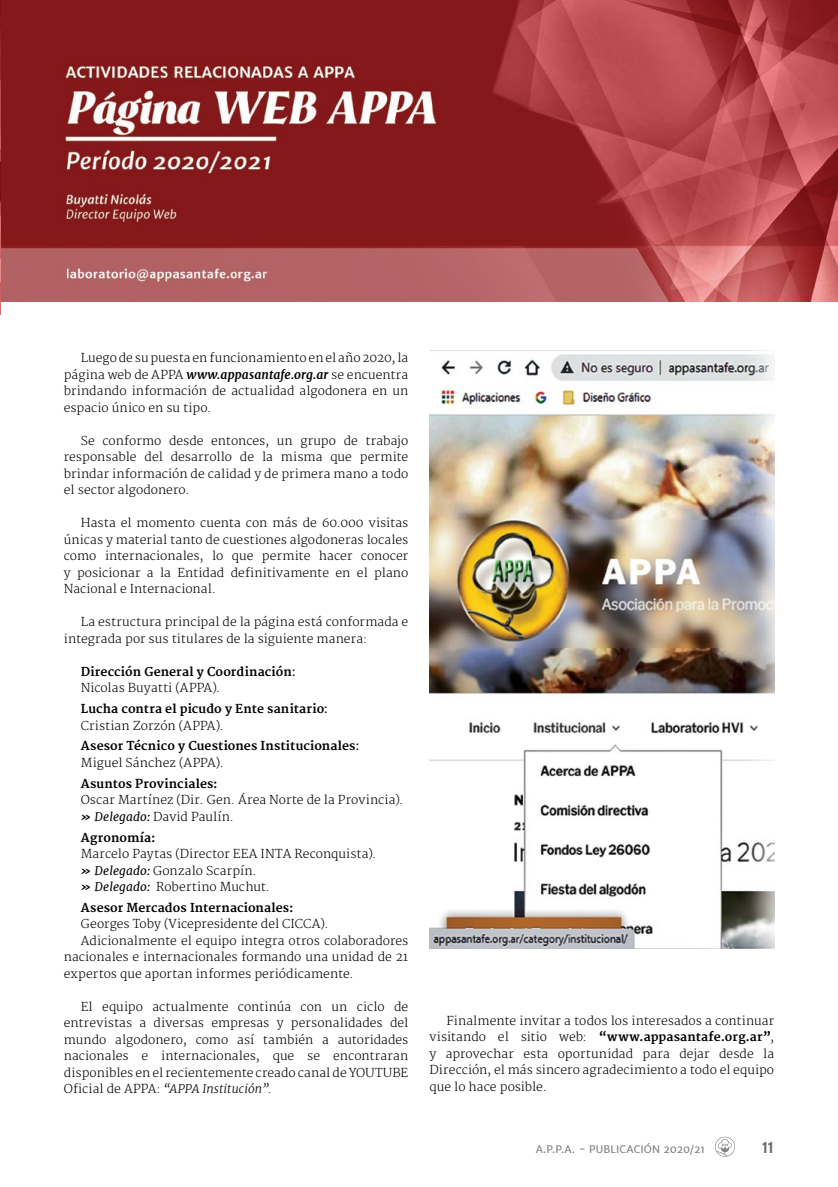
<style>
.page{position:relative;width:838px;height:1187px;background:#fff}
.page>*{position:absolute;margin:0;border:0;box-sizing:border-box;transform-origin:0 0}
.t1{font:700 18px "Merriweather Sans";color:#6d6e71;scale:.75 1}
.t2{font:300 12px/16.5px "Merriweather";letter-spacing:.005em;color:#000;text-align:justify}
.t3{font:700 12px/16.5px "Merriweather";letter-spacing:.01em;color:#000}
.t4{font:10.5px "Merriweather Sans";letter-spacing:.01em;color:#808285}
.s1{font-weight:700;font-style:italic}
.s2{font-weight:400}
.s3{font-weight:300}
.s4{font-weight:400;font-style:italic}
.s5{font-style:italic}
.s6{font-weight:700}
</style>
<div class="page">
<svg style="left:715px;top:1136px;width:20px;height:20px"></svg>
<img style="left:1px;top:0;width:837px;height:302px">
<img style="left:429px;top:354px;width:345px;height:594px">
<img style="left:0;top:0;width:1px;height:314px">
<p class="t2" style="left:64px;top:350px;width:346px;text-indent:17px">Luego de su puesta en funcionamiento en el año 2020, la página web de APPA <span class="s1">www.appasantafe.org.ar</span> se encuentra brindando información de actualidad algodonera en un espacio único en su tipo.</p>
<p class="t2" style="left:64px;top:433px;width:346px;text-indent:17px">Se conformo desde entonces, un grupo de trabajo responsable del desarrollo de la misma que permite brindar información de calidad y de primera mano a todo el sector algodonero.</p>
<p class="t2" style="left:64px;top:515px;width:346px;text-indent:17px">Hasta el momento cuenta con más de 60.000 visitas únicas y material tanto de cuestiones algodoneras locales como internacionales, lo que permite hacer conocer y posicionar a la Entidad definitivamente en el plano Nacional e Internacional.</p>
<p class="t2" style="left:64px;top:614px;width:346px;text-indent:17px">La estructura principal de la página está conformada e integrada por sus titulares de la siguiente manera:</p>
<p class="t3" style="left:81px;top:664px;width:216px">Dirección General y Coordinación<span class="s2">:<br></span><span class="s3">Nicolas Buyatti (APPA).</span></p>
<p class="t3" style="left:81px;top:701px;width:249px">Lucha contra el picudo y Ente sanitario<span class="s2">:<br></span><span class="s3">Cristian Zorzón (APPA).</span></p>
<p class="t3" style="left:81px;top:738px;width:280px">Asesor Técnico y Cuestiones Institucionales<span class="s2">:<br></span><span class="s3">Miguel Sánchez (APPA).</span></p>
<p class="t3" style="left:81px;top:775px;width:138px">Asuntos Provinciales:</p>
<p class="t2" style="left:81px;top:792px;width:324px">Oscar Martínez (Dir. Gen. Área Norte de la Provincia). <span class="s1">»</span> <span class="s4">Delegado:</span> David Paulín.</p>
<p class="t3" style="left:81px;top:829px;width:76px">Agronomía:</p>
<p class="t2" style="left:81px;top:846px;width:297px;text-align:left">Marcelo Paytas (Director EEA INTA Reconquista). <span class="s1">»</span> <span class="s4">Delegado:</span> Gonzalo Scarpín.<br><span class="s1">»</span> <span class="s4">Delegado:</span> Robertino Muchut.</p>
<p class="t3" style="left:81px;top:899px;width:214px">Asesor Mercados Internacionales:</p>
<p class="t2" style="left:81px;top:916px;width:249px">Georges Toby (Vicepresidente del CICCA).</p>
<p class="t2" style="left:81px;top:932px;width:329px">Adicionalmente el equipo integra otros colaboradores</p>
<p class="t2" style="left:64px;top:949px;width:346px">nacionales e internacionales formando una unidad de 21</p>
<p class="t2" style="left:64px;top:965px;width:291px">expertos que aportan informes periódicamente.</p>
<p class="t2" style="left:64px;top:998px;width:346px;text-indent:17px">El equipo actualmente continúa con un ciclo de entrevistas a diversas empresas y personalidades del mundo algodonero, como así también a autoridades nacionales e internacionales, que se encontraran disponibles en el recientemente creado canal de YOUTUBE Oficial de APPA: <span class="s5">“APPA Institución”</span>.</p>
<p class="t2" style="left:429px;top:1012px;width:346px;text-indent:17px">Finalmente invitar a todos los interesados a continuar visitando el sitio web: <span class="s6">“www.appasantafe.org.ar”</span>, y aprovechar esta oportunidad para dejar desde la Dirección, el más sincero agradecimiento a todo el equipo que lo hace posible.</p>
<p class="t4" style="left:535px;top:1141px;width:171px">A.P.P.A. - PUBLICACIÓN 2020/21</p>
<h1 class="t1" style="left:762px;top:1134px;width:18px">11</h1>
</div>
